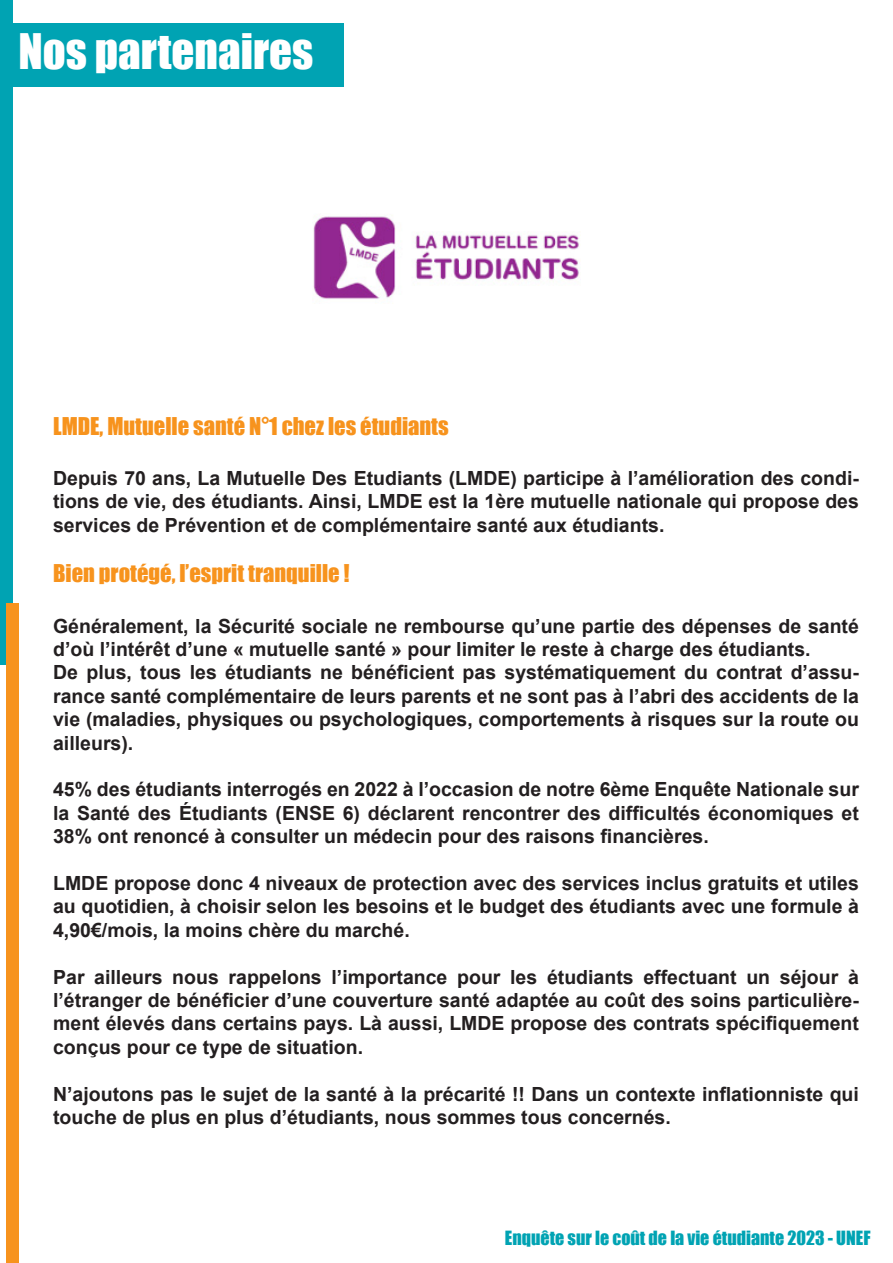
<style>
.page{position:relative;width:893px;height:1263px;background:#fff}
.page>*{position:absolute;margin:0;border:0;box-sizing:border-box;transform-origin:0 0}
.t1{font:45px "Impact";color:#fff}
.t2{font:22.5px "Impact";color:#f7931d}
.t3{font:700 19.5px/23.4px "Arial";color:#231f20;text-align:justify}
.t4{font:18px "Impact";color:#00a3b3}
</style>
<div class="page">
<div style="left:0;top:0;width:13px;height:664px;background:#00a3b3"></div>
<div style="left:6px;top:604px;width:13px;height:659px;background:#f7931d"></div>
<hr style="left:892px;top:0;width:1px;height:664px;background:#00a3b3">
<img style="left:313px;top:216px;width:267px;height:83px">
<div style="left:13px;top:23px;width:331px;height:64px;background:#00a3b3"></div>
<p class="t1" style="left:18px;top:17px;width:297px">Nos partenaires</p>
<p class="t2" style="left:53px;top:408px;width:397px">LMDE, Mutuelle santé N°1 chez les étudiants</p>
<p class="t3" style="left:53px;top:467px;width:807px">Depuis 70 ans, La Mutuelle Des Etudiants (LMDE) participe à l’amélioration des condi&shy;tions de vie, des étudiants. Ainsi, LMDE est la 1ère mutuelle nationale qui propose des services de Prévention et de complémentaire santé aux étudiants.</p>
<p class="t2" style="left:53px;top:556px;width:298px">Bien protégé, l’esprit tranquille !</p>
<p class="t3" style="left:53px;top:615px;width:807px">Généralement, la Sécurité sociale ne rembourse qu’une partie des dépenses de santé d’où l’intérêt d’une « mutuelle santé » pour limiter le reste à charge des étudiants.</p>
<p class="t3" style="left:53px;top:661px;width:807px">De plus, tous les étudiants ne bénéficient pas systématiquement du contrat d’assu&shy;rance santé complémentaire de leurs parents et ne sont pas à l’abri des accidents de la vie (maladies, physiques ou psychologiques, comportements à risques sur la route ou ailleurs).</p>
<p class="t3" style="left:53px;top:778px;width:807px">45% des étudiants interrogés en 2022 à l’occasion de notre 6ème Enquête Nationale sur la Santé des Étudiants (ENSE 6) déclarent rencontrer des difficultés économiques et 38% ont renoncé à consulter un médecin pour des raisons financières.</p>
<p class="t3" style="left:53px;top:872px;width:807px">LMDE propose donc 4 niveaux de protection avec des services inclus gratuits et utiles au quotidien, à choisir selon les besoins et le budget des étudiants avec une formule à 4,90€/mois, la moins chère du marché.</p>
<p class="t3" style="left:53px;top:966px;width:807px">Par ailleurs nous rappelons l’importance pour les étudiants effectuant un séjour à l’étranger de bénéficier d’une couverture santé adaptée au coût des soins particulière&shy;ment élevés dans certains pays. Là aussi, LMDE propose des contrats spécifiquement conçus pour ce type de situation.</p>
<p class="t3" style="left:53px;top:1083px;width:807px">N’ajoutons pas le sujet de la santé à la précarité !! Dans un contexte inflationniste qui touche de plus en plus d’étudiants, nous sommes tous concernés.</p>
<p class="t4" style="left:505px;top:1224px;width:367px">Enquête sur le coût de la vie étudiante 2023 - UNEF</p>
</div>
